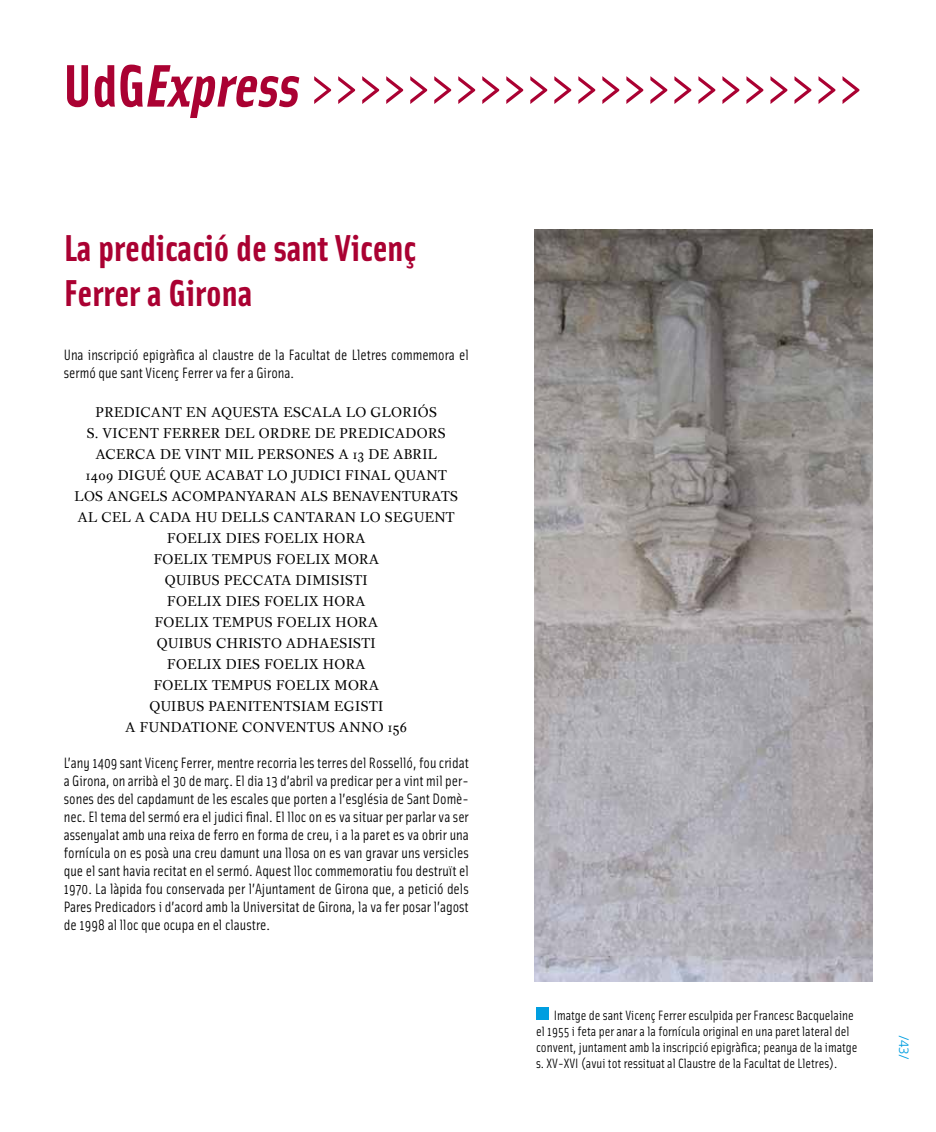
<style>
.page{position:relative;width:936px;height:1132px;background:#fff}
.page>*{position:absolute;margin:0;border:0;box-sizing:border-box;transform-origin:0 0}
.t1{font:700 37.5px/45px "Solex";color:#aa0132}
.t2{font:15px/18px "Solex";color:#000}
.t3{font:15px/21px "Pradell";letter-spacing:.025em;color:#000;text-align:center}
.t4{font:13.5px/16.2px "Solex";color:#000}
.t5{font:300 13.5px "Frutiger LT";color:#009ee0}
</style>
<div class="page">
<img style="left:534px;top:230px;width:338px;height:751px">
<svg style="left:67px;top:65px;width:792px;height:53px"></svg>
<div style="left:536px;top:1006px;width:13px;height:13px;background:#009ee0"></div>
<h1 class="t1" style="left:64px;top:223px;width:353px">La predicació de sant Vicenç<br>Ferrer a Girona</h1>
<p class="t2" style="left:64px;top:345px;width:406px">Una inscripció epigràfica al claustre de la Facultat de Lletres commemora el sermó que sant Vicenç Ferrer va fer a Girona.</p>
<p class="t3" style="left:75px;top:401px;width:385px">PREDICANT EN AQUESTA ESCALA LO GLORIÓS<br>S. VICENT FERRER DEL ORDRE DE PREDICADORS<br>ACERCA DE VINT MIL PERSONES A 13 DE ABRIL<br>1409 DIGUÉ QUE ACABAT LO JUDICI FINAL QUANT<br>LOS ANGELS ACOMPANYARAN ALS BENAVENTURATS<br>AL CEL A CADA HU DELLS CANTARAN LO SEGUENT<br>FOELIX DIES FOELIX HORA<br>FOELIX TEMPUS FOELIX MORA<br>QUIBUS PECCATA DIMISISTI<br>FOELIX DIES FOELIX HORA<br>FOELIX TEMPUS FOELIX HORA<br>QUIBUS CHRISTO ADHAESISTI<br>FOELIX DIES FOELIX HORA<br>FOELIX TEMPUS FOELIX MORA<br>QUIBUS PAENITENTSIAM EGISTI<br>A FUNDATIONE CONVENTUS ANNO 156</p>
<p class="t2" style="left:64px;top:753px;width:406px;text-align:justify">L’any 1409 sant Vicenç Ferrer, mentre recorria les terres del Rosselló, fou cridat a Girona, on arribà el 30 de març. El dia 13 d’abril va predicar per a vint mil per&shy;sones des del capdamunt de les escales que porten a l’església de Sant Domè&shy;nec. El tema del sermó era el judici final. El lloc on es va situar per parlar va ser assenyalat amb una reixa de ferro en forma de creu, i a la paret es va obrir una fornícula on es posà una creu damunt una llosa on es van gravar uns versicles que el sant havia recitat en el sermó. Aquest lloc commemoratiu fou destruït el 1970. La làpida fou conservada per l’Ajuntament de Girona que, a petició dels Pares Predicadors i d’acord amb la Universitat de Girona, la va fer posar l’agost de 1998 al lloc que ocupa en el claustre.</p>
<p class="t4" style="left:536px;top:1005px;width:323px;text-indent:18px">Imatge de sant Vicenç Ferrer esculpida per Francesc Bacquelaine el 1955 i feta per anar a la fornícula original en una paret lateral del convent, juntament amb la inscripció epigràfica; peanya de la imatge s. XV-XVI (avui tot ressituat al Claustre de la Facultat de Lletres).</p>
<p class="t5" style="left:911px;top:1035px;width:25px;rotate:90deg">/43/</p>
</div>
